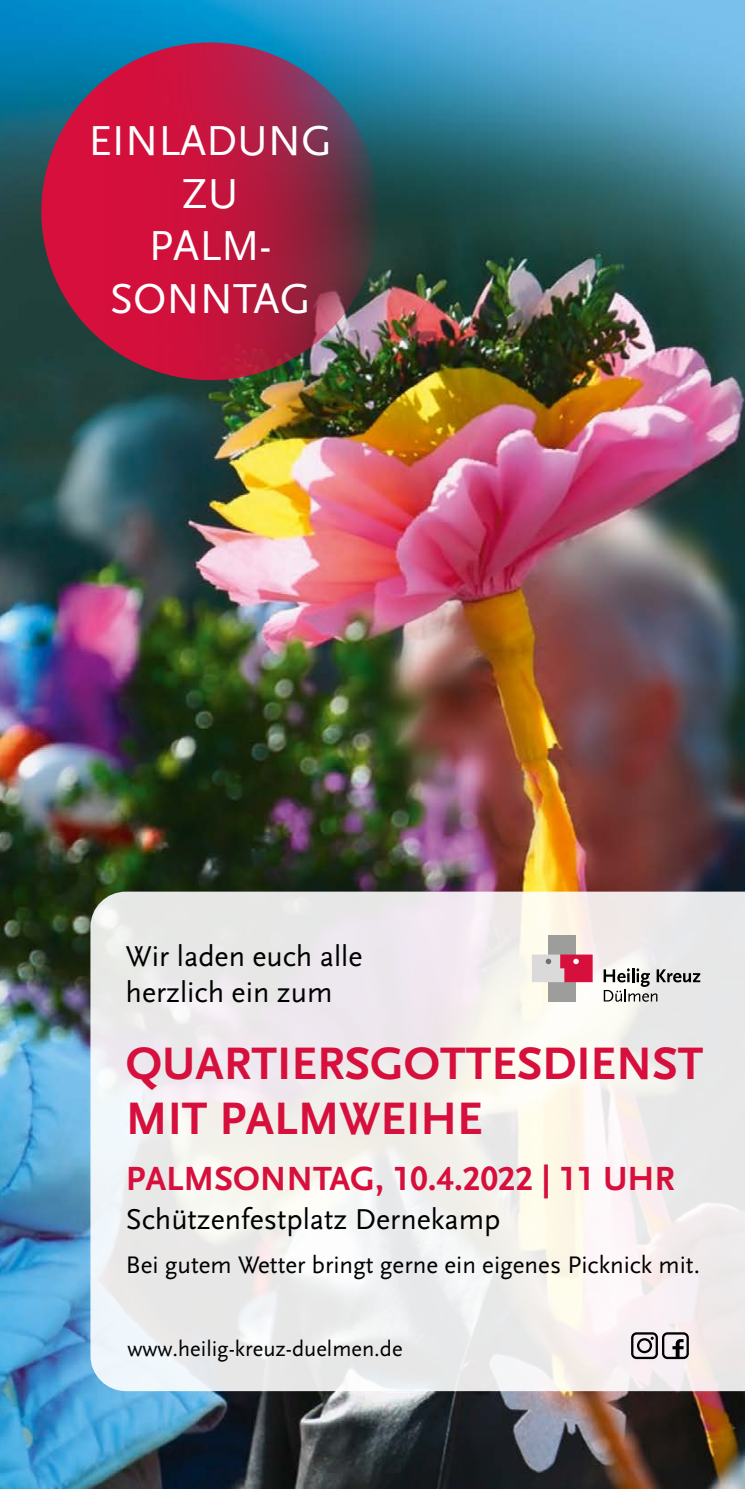
<style>
.page{position:relative;width:745px;height:1489px;background:#fff}
.page>*{position:absolute;margin:0;border:0;box-sizing:border-box;transform-origin:0 0}
.t1{font:700 47.5px/55px "Scala Sans";color:#d60f3c}
.t2{font:43.75px/52.5px "Scala Sans";color:#fff;text-align:center}
.t3{font:700 35px "Scala Sans";color:#d60f3c}
.t4{font:30px/36px "Scala Sans";color:#000}
.t5{font:25px "Scala Sans";color:#000}
.t6{font:22.5px "Scala Sans";color:#000}
.s1{font-family:"Scala Sans Figures"}
</style>
<div class="page">
<img style="left:0;top:0;width:744px;height:1488px">
<svg style="left:41px;top:43px;width:338px;height:337px;background:#b61a40"></svg>
<svg style="left:90px;top:891px;width:654px;height:499px;fill:#efeceb"></svg>
<div style="left:661px;top:1332px;width:27px;height:26px;border:2px solid #000;border-radius:4px"></div>
<svg style="left:672px;top:1338px;width:11px;height:19px"></svg>
<div style="left:630px;top:1332px;width:27px;height:26px;border:2px solid #000;border-radius:4px"></div>
<div style="left:636px;top:1337px;width:15px;height:16px;border:2px solid #000;border-radius:50%"></div>
<hr style="left:631px;top:967px;width:3px;height:15px;background:#000">
<svg style="left:603px;top:968px;width:96px;height:33px"></svg>
<div style="left:548px;top:935px;width:27px;height:19px;background:#9d9d9c"></div>
<div style="left:548px;top:982px;width:27px;height:19px;background:#9d9d9c"></div>
<svg style="left:531px;top:954px;width:61px;height:28px;background:#d77b8f"></svg>
<h2 class="t2" style="left:88px;top:116px;width:245px">EINLADUNG<br>ZU<br>PALM-<br>SONNTAG</h2>
<p class="t4" style="left:126px;top:939px;width:238px">Wir laden euch alle herzlich ein zum</p>
<h1 class="t1" style="left:126px;top:1036px;width:578px">QUARTIERSGOTTESDIENST<br>MIT PALMWEIHE</h1>
<p class="t3" style="left:126px;top:1159px;width:550px">PALMSONNTAG, <span class="s1">10.4.2022</span> | <span class="s1">11</span> UHR</p>
<p class="t4" style="left:126px;top:1201px;width:376px">Schützenfestplatz Dernekamp</p>
<p class="t5" style="left:126px;top:1251px;width:575px">Bei gutem Wetter bringt gerne ein eigenes Picknick mit.</p>
<p class="t6" style="left:127px;top:1335px;width:276px">www.heilig-kreuz-duelmen.de</p>
</div>
